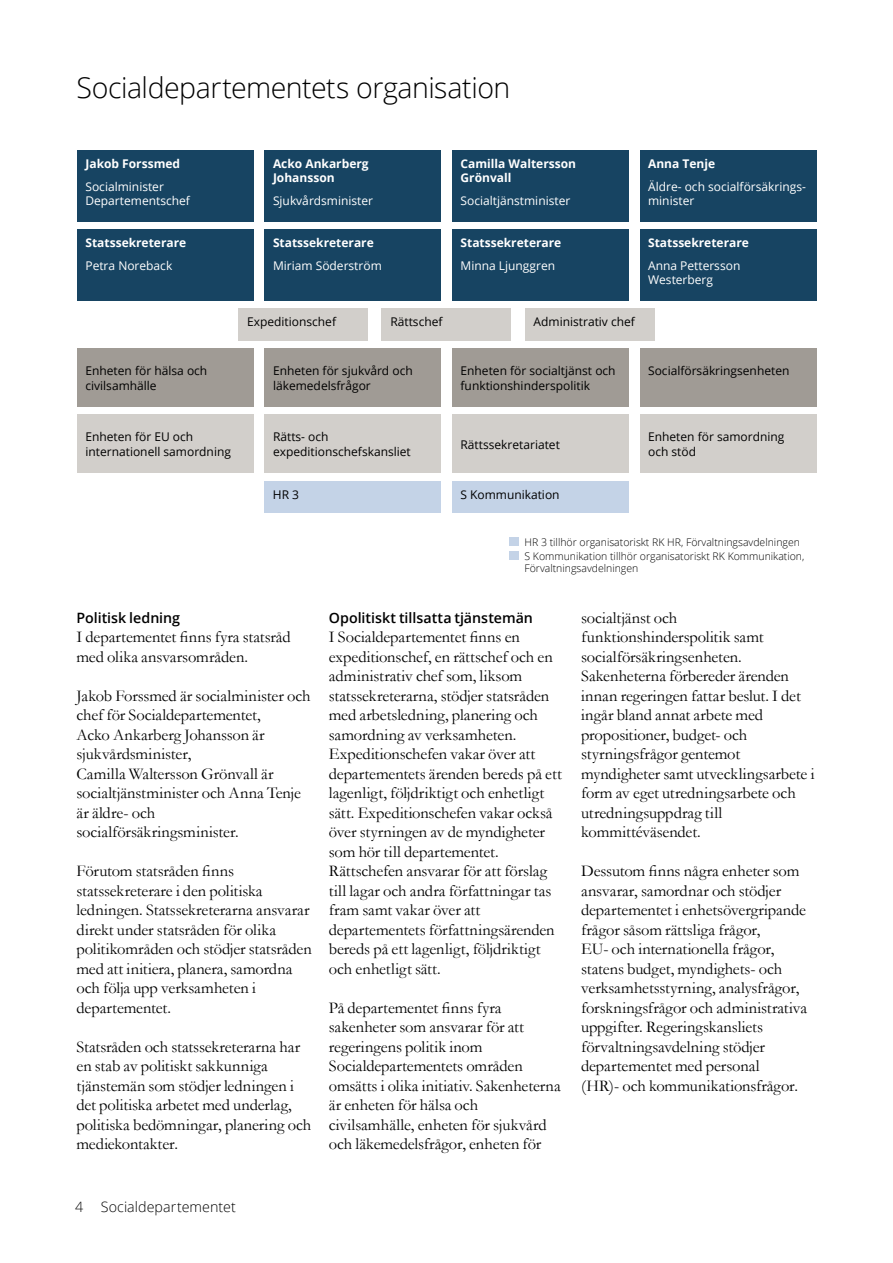
<style>
.page{position:relative;width:893px;height:1263px;background:#fff}
.page>*{position:absolute;margin:0;border:0;box-sizing:border-box;transform-origin:0 0}
.H2_Kapitelrubrik{font:300 28.5px "Open Sans";letter-spacing:-.015em;color:#000}
.P_7_Brödtext_vänsterjusterad{font:16.5px/19.5px "Garamond";letter-spacing:-.005em;color:#000}
.t1{font:600 14.25px "Open Sans";color:#000}
.t2{font:300 14.25px "Open Sans";letter-spacing:.005em;color:#000}
.t3{font:12px/14.4px "Open Sans";color:#000}
.t4{font:12px/14.4px "Open Sans";color:#fff}
.t5{font:700 12px/14.4px "Open Sans";color:#fff}
.t6{font:300 10.5px/12.6px "Open Sans";color:#000}
</style>
<div class="page">
<div style="left:77px;top:150px;width:177px;height:72px;background:#174462"></div>
<div style="left:264px;top:150px;width:177px;height:72px;background:#174462"></div>
<div style="left:452px;top:150px;width:177px;height:72px;background:#174462"></div>
<div style="left:640px;top:150px;width:176px;height:72px;background:#174462"></div>
<div style="left:77px;top:229px;width:177px;height:72px;background:#174462"></div>
<div style="left:264px;top:229px;width:177px;height:72px;background:#174462"></div>
<div style="left:452px;top:229px;width:177px;height:72px;background:#174462"></div>
<div style="left:640px;top:229px;width:176px;height:72px;background:#174462"></div>
<div style="left:239px;top:308px;width:129px;height:33px;background:#d2cfcb"></div>
<div style="left:382px;top:308px;width:129px;height:33px;background:#d2cfcb"></div>
<div style="left:525px;top:308px;width:129px;height:33px;background:#d2cfcb"></div>
<div style="left:77px;top:349px;width:177px;height:58px;background:#a09b95"></div>
<div style="left:264px;top:349px;width:177px;height:58px;background:#a09b95"></div>
<div style="left:452px;top:349px;width:177px;height:58px;background:#a09b95"></div>
<div style="left:640px;top:349px;width:176px;height:58px;background:#a09b95"></div>
<div style="left:77px;top:415px;width:177px;height:58px;background:#d2cfcb"></div>
<div style="left:264px;top:415px;width:177px;height:58px;background:#d2cfcb"></div>
<div style="left:452px;top:415px;width:177px;height:58px;background:#d2cfcb"></div>
<div style="left:640px;top:415px;width:176px;height:58px;background:#d2cfcb"></div>
<div style="left:264px;top:481px;width:177px;height:31px;background:#c4d3e7"></div>
<div style="left:452px;top:481px;width:177px;height:31px;background:#c4d3e7"></div>
<div style="left:509px;top:538px;width:10px;height:8px;background:#c4d3e7"></div>
<div style="left:509px;top:551px;width:10px;height:9px;background:#c4d3e7"></div>
<h2 class="H2_Kapitelrubrik" style="left:77px;top:68px;width:435px">Socialdepartementets organisation</h2>
<p class="t5" style="left:85px;top:156px;width:96px">Jakob Forssmed</p>
<p class="t4" style="left:85px;top:179px;width:80px">Socialminister</p>
<p class="t4" style="left:85px;top:193px;width:106px">Departementschef</p>
<p class="t5" style="left:85px;top:235px;width:102px">Statssekreterare</p>
<p class="t4" style="left:85px;top:258px;width:88px">Petra Noreback</p>
<p class="t5" style="left:273px;top:156px;width:97px">Acko Ankarberg<br>Johansson</p>
<p class="t4" style="left:273px;top:193px;width:102px">Sjukvårdsminister</p>
<p class="t5" style="left:273px;top:235px;width:102px">Statssekreterare</p>
<p class="t4" style="left:273px;top:258px;width:110px">Miriam Söderström</p>
<p class="t5" style="left:461px;top:156px;width:117px">Camilla Waltersson<br>Grönvall</p>
<p class="t4" style="left:461px;top:193px;width:111px">Socialtjänstminister</p>
<p class="t5" style="left:461px;top:235px;width:102px">Statssekreterare</p>
<p class="t4" style="left:461px;top:258px;width:96px">Minna Ljunggren</p>
<p class="t3" style="left:247px;top:314px;width:90px">Expeditionschef</p>
<p class="t3" style="left:390px;top:314px;width:54px">Rättschef</p>
<p class="t3" style="left:534px;top:314px;width:103px">Administrativ chef</p>
<p class="t5" style="left:648px;top:156px;width:69px">Anna Tenje</p>
<p class="t4" style="left:648px;top:179px;width:159px">Äldre- och socialförsäkrings&shy;minister</p>
<p class="t5" style="left:648px;top:235px;width:102px">Statssekreterare</p>
<p class="t4" style="left:648px;top:258px;width:94px">Anna Pettersson<br>Westerberg</p>
<p class="t3" style="left:85px;top:363px;width:123px">Enheten för hälsa och civilsamhälle</p>
<p class="t3" style="left:273px;top:363px;width:141px">Enheten för sjukvård och läkemedelsfrågor</p>
<p class="t3" style="left:461px;top:363px;width:157px">Enheten för socialtjänst och funktionshinderspolitik</p>
<p class="t3" style="left:648px;top:363px;width:143px">Socialförsäkringsenheten</p>
<p class="t3" style="left:85px;top:429px;width:147px">Enheten för EU och internationell samordning</p>
<p class="t3" style="left:273px;top:429px;width:139px">Rätts- och expeditionschefskansliet</p>
<p class="t3" style="left:461px;top:437px;width:101px">Rättssekretariatet</p>
<p class="t3" style="left:648px;top:429px;width:138px">Enheten för samordning och stöd</p>
<p class="t3" style="left:273px;top:487px;width:28px">HR 3</p>
<p class="t6" style="left:524px;top:536px;width:277px">HR 3 tillhör organisatoriskt RK HR, Förvaltningsavdelningen</p>
<p class="t3" style="left:460px;top:487px;width:101px">S Kommunikation</p>
<h3 class="t1" style="left:77px;top:608px;width:105px">Politisk ledning</h3>
<p class="P_7_Brödtext_vänsterjusterad" style="left:77px;top:627px;width:216px">I departementet finns fyra statsråd med olika ansvarsområden.</p>
<p class="P_7_Brödtext_vänsterjusterad" style="left:77px;top:685px;width:235px">Jakob Forssmed är socialminister och chef för Socialdepartementet,<br>Acko Ankarberg Johansson är sjukvårdsminister,<br>Camilla Waltersson Grönvall är socialtjänstminister och Anna Tenje är äldre- och socialförsäkringsminister.</p>
<p class="P_7_Brödtext_vänsterjusterad" style="left:77px;top:861px;width:237px">Förutom statsråden finns statssekreterare i den politiska ledningen. Statssekreterarna ansvarar direkt under statsråden för olika politikområden och stödjer statsråden med att initiera, planera, samordna och följa upp verksamheten i departementet.</p>
<p class="P_7_Brödtext_vänsterjusterad" style="left:77px;top:1036px;width:236px">Statsråden och statssekreterarna har en stab av politiskt sakkunniga tjänstemän som stödjer ledningen i det politiska arbetet med underlag, politiska bedömningar, planering och mediekontakter.</p>
<p class="t6" style="left:524px;top:549px;width:281px">S Kommunikation tillhör organisatoriskt RK Kommunikation,<br>Förvaltningsavdelningen</p>
<h3 class="t1" style="left:329px;top:608px;width:206px">Opolitiskt tillsatta tjänstemän</h3>
<p class="P_7_Brödtext_vänsterjusterad" style="left:329px;top:627px;width:234px">I Socialdepartementet finns en expeditionschef, en rättschef och en administrativ chef som, liksom statssekreterarna, stödjer statsråden med arbetsledning, planering och samordning av verksamheten.<br>Expeditionschefen vakar över att departementets ärenden bereds på ett lagenligt, följdriktigt och enhetligt sätt. Expeditionschefen vakar också över styrningen av de myndigheter som hör till departementet.<br>Rättschefen ansvarar för att förslag till lagar och andra författningar tas fram samt vakar över att departementets författningsärenden bereds på ett lagenligt, följdriktigt och enhetligt sätt.</p>
<p class="P_7_Brödtext_vänsterjusterad" style="left:329px;top:997px;width:233px">På departementet finns fyra sakenheter som ansvarar för att regeringens politik inom<br>Socialdepartementets områden omsätts i olika initiativ. Sakenheterna är enheten för hälsa och civilsamhälle, enheten för sjukvård och läkemedelsfrågor, enheten för</p>
<p class="P_7_Brödtext_vänsterjusterad" style="left:581px;top:607px;width:235px">socialtjänst och funktionshinderspolitik samt socialförsäkringsenheten.<br>Sakenheterna förbereder ärenden innan regeringen fattar beslut. I det ingår bland annat arbete med propositioner, budget- och styrningsfrågor gentemot myndigheter samt utvecklingsarbete i form av eget utredningsarbete och utredningsuppdrag till kommittéväsendet.</p>
<p class="P_7_Brödtext_vänsterjusterad" style="left:581px;top:861px;width:227px">Dessutom finns några enheter som ansvarar, samordnar och stödjer departementet i enhetsövergripande frågor såsom rättsliga frågor,<br>EU- och internationella frågor, statens budget, myndighets- och verksamhetsstyrning, analysfrågor, forskningsfrågor och administrativa uppgifter. Regeringskansliets förvaltningsavdelning stödjer departementet med personal<br>(HR)- och kommunikationsfrågor.</p>
<p class="t2" style="left:75px;top:1197px;width:162px">4 Socialdepartementet</p>
</div>
